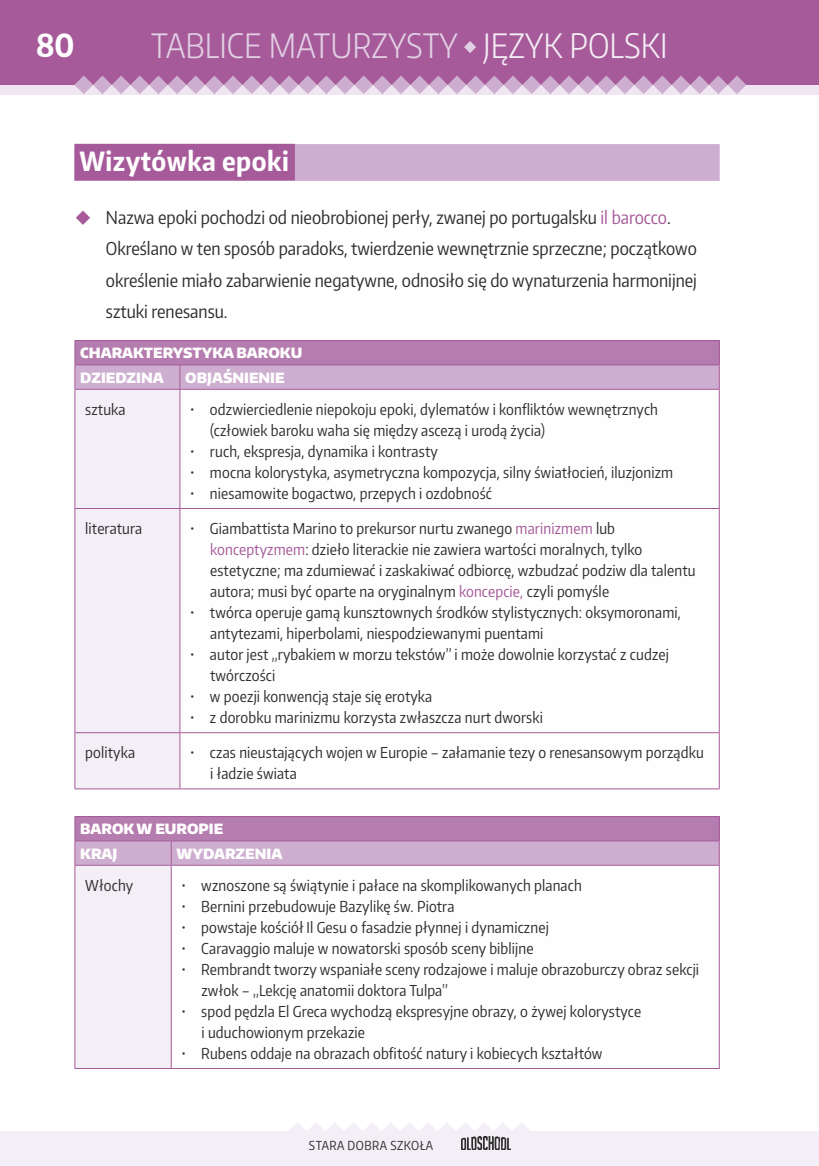
<style>
.page{position:relative;width:819px;height:1166px;background:#fff}
.page>*{position:absolute;margin:0;border:0;box-sizing:border-box;transform-origin:0 0}
.t1{font:300 33.25px "Encode Sans Condensed";color:#e1cfe4}
.t2{font:700 31.5px "Encode Sans Condensed";color:#fefefe}
.t3{font:700 26.25px "Encode Sans Condensed";letter-spacing:.02em;color:#fefefe}
.t4{font:17.5px/31.5px "Encode Sans Condensed";color:#2e2e2d}
.t5{font:14.88px/21px "Encode Sans Condensed";letter-spacing:.01em;color:#2e2e2d}
.t6{font:900 14px/24.3px "Encode Sans Normal";color:#fefefe}
.t7{font:12.25px "Encode Sans Condensed";letter-spacing:.04em;color:#2e2e2d}
.s1{color:#f4eef6}
.s2{color:#a65a99}
</style>
<div class="page">
<div style="left:0;top:85px;width:819px;height:9px;background:#efe6f1"></div>
<div style="left:0;top:0;width:819px;height:85px;background:#a65a99"></div>
<div style="left:0;top:1131px;width:819px;height:35px;background:#f4eef6"></div>
<svg style="left:289px;top:1122px;width:241px;height:9px"></svg>
<svg style="left:74px;top:76px;width:672px;height:18px"></svg>
<svg style="left:464px;top:41px;width:12px;height:12px"></svg>
<img style="left:461px;top:1136px;width:49px;height:13px">
<div style="left:74px;top:144px;width:645px;height:37px;background:#ceaed0"></div>
<div style="left:74px;top:144px;width:221px;height:37px;background:#a65a99"></div>
<div style="left:75px;top:390px;width:104px;height:398px;background:#f4eef6"></div>
<svg style="left:180px;top:390px;width:538px;height:398px"></svg>
<hr style="left:74px;top:340px;width:106px;height:1px;background:#a65a99">
<hr style="left:180px;top:340px;width:539px;height:1px;background:#a65a99">
<svg style="left:74px;top:341px;width:645px;height:48px;background:#c093be"></svg>
<hr style="left:74px;top:389px;width:106px;height:1px;background:#a65a99">
<hr style="left:74px;top:390px;width:1px;height:118px;background:#a65a99">
<hr style="left:180px;top:389px;width:539px;height:1px;background:#a65a99">
<hr style="left:179px;top:390px;width:1px;height:118px;background:#a65a99">
<hr style="left:718px;top:390px;width:1px;height:118px;background:#a65a99">
<hr style="left:74px;top:508px;width:106px;height:1px;background:#a65a99">
<hr style="left:74px;top:509px;width:1px;height:223px;background:#a65a99">
<hr style="left:180px;top:508px;width:539px;height:1px;background:#a65a99">
<hr style="left:179px;top:509px;width:1px;height:223px;background:#a65a99">
<hr style="left:718px;top:509px;width:1px;height:223px;background:#a65a99">
<hr style="left:74px;top:732px;width:106px;height:1px;background:#a65a99">
<hr style="left:74px;top:733px;width:1px;height:55px;background:#a65a99">
<hr style="left:180px;top:732px;width:539px;height:1px;background:#a65a99">
<hr style="left:179px;top:733px;width:1px;height:55px;background:#a65a99">
<hr style="left:718px;top:733px;width:1px;height:55px;background:#a65a99">
<hr style="left:74px;top:788px;width:106px;height:1px;background:#a65a99">
<hr style="left:180px;top:788px;width:539px;height:1px;background:#a65a99">
<div style="left:75px;top:865px;width:96px;height:203px;background:#f4eef6"></div>
<hr style="left:74px;top:816px;width:97px;height:1px;background:#a65a99">
<hr style="left:171px;top:816px;width:548px;height:1px;background:#a65a99">
<svg style="left:74px;top:817px;width:645px;height:48px;background:#c093be"></svg>
<hr style="left:74px;top:865px;width:97px;height:1px;background:#a65a99">
<hr style="left:74px;top:866px;width:1px;height:202px;background:#a65a99">
<hr style="left:171px;top:865px;width:548px;height:1px;background:#a65a99">
<hr style="left:171px;top:866px;width:1px;height:202px;background:#a65a99">
<hr style="left:718px;top:866px;width:1px;height:202px;background:#a65a99">
<hr style="left:74px;top:1068px;width:97px;height:1px;background:#a65a99">
<hr style="left:171px;top:1068px;width:548px;height:1px;background:#a65a99">
<h2 class="t2" style="left:36px;top:24px;width:40px">80</h2>
<h1 class="t1" style="left:151px;top:24px;width:518px">TABLICE MATURZYSTY <span class="s1">JĘZYK POLSKI</span></h1>
<h3 class="t3" style="left:79px;top:144px;width:211px">Wizytówka epoki</h3>
<p class="t4" style="left:106px;top:201px;width:592px">Nazwa epoki pochodzi od nieobrobionej perły, zwanej po portugalsku <span class="s2">il barocco</span>.<br>Określano w ten sposób paradoks, twierdzenie wewnętrznie sprzeczne; początkowo określenie miało zabarwienie negatywne, odnosiło się do wynaturzenia harmonijnej sztuki renesansu.</p>
<p class="t6" style="left:80px;top:340px;width:223px">CHARAKTERYSTYKA BAROKU<br>DZIEDZINA</p>
<p class="t6" style="left:185px;top:365px;width:101px">OBJAŚNIENIE</p>
<p class="t5" style="left:85px;top:398px;width:42px">sztuka</p>
<p class="t5" style="left:210px;top:398px;width:449px;text-indent:-20px">• odzwierciedlenie niepokoju epoki, dylematów i konfliktów wewnętrznych (człowiek baroku waha się między ascezą i urodą życia)</p>
<p class="t5" style="left:190px;top:440px;width:249px">• ruch, ekspresja, dynamika i kontrasty</p>
<p class="t5" style="left:190px;top:461px;width:484px">• mocna kolorystyka, asymetryczna kompozycja, silny światłocień, iluzjonizm</p>
<p class="t5" style="left:190px;top:482px;width:303px">• niesamowite bogactwo, przepych i ozdobność</p>
<p class="t5" style="left:85px;top:517px;width:59px">literatura</p>
<p class="t5" style="left:210px;top:517px;width:487px;text-indent:-20px">• Giambattista Marino to prekursor nurtu zwanego <span class="s2">marinizmem</span> lub <span class="s2">konceptyzmem</span>: dzieło literackie nie zawiera wartości moralnych, tylko estetyczne; ma zdumiewać i zaskakiwać odbiorcę, wzbudzać podziw dla talentu autora; musi być oparte na oryginalnym <span class="s2">koncepcie,</span> czyli pomyśle</p>
<p class="t5" style="left:210px;top:601px;width:472px;text-indent:-20px">• twórca operuje gamą kunsztownych środków stylistycznych: oksymoronami, antytezami, hiperbolami, niespodziewanymi puentami</p>
<p class="t5" style="left:210px;top:643px;width:460px;text-indent:-20px">• autor jest „rybakiem w morzu tekstów” i może dowolnie korzystać z cudzej twórczości</p>
<p class="t5" style="left:190px;top:685px;width:243px">• w poezji konwencją staje się erotyka</p>
<p class="t5" style="left:190px;top:706px;width:354px">• z dorobku marinizmu korzysta zwłaszcza nurt dworski</p>
<p class="t5" style="left:85px;top:741px;width:51px">polityka</p>
<p class="t5" style="left:210px;top:741px;width:495px;text-indent:-20px">• czas nieustających wojen w Europie – załamanie tezy o renesansowym porządku i ładzie świata</p>
<p class="t6" style="left:80px;top:816px;width:144px">BAROK W EUROPIE<br>KRAJ</p>
<p class="t6" style="left:177px;top:841px;width:107px">WYDARZENIA</p>
<p class="t5" style="left:85px;top:874px;width:49px">Włochy</p>
<p class="t5" style="left:182px;top:874px;width:402px">• wznoszone są świątynie i pałace na skomplikowanych planach</p>
<p class="t5" style="left:182px;top:895px;width:274px">• Bernini przebudowuje Bazylikę św. Piotra</p>
<p class="t5" style="left:182px;top:916px;width:369px">• powstaje kościół Il Gesu o fasadzie płynnej i dynamicznej</p>
<p class="t5" style="left:182px;top:937px;width:353px">• Caravaggio maluje w nowatorski sposób sceny biblijne</p>
<p class="t5" style="left:201px;top:958px;width:499px;text-indent:-20px">• Rembrandt tworzy wspaniałe sceny rodzajowe i maluje obrazoburczy obraz sekcji zwłok – „Lekcję anatomii doktora Tulpa”</p>
<p class="t5" style="left:201px;top:1000px;width:441px;text-indent:-20px">• spod pędzla El Greca wychodzą ekspresyjne obrazy, o żywej kolorystyce i uduchowionym przekazie</p>
<p class="t5" style="left:182px;top:1042px;width:422px">• Rubens oddaje na obrazach obfitość natury i kobiecych kształtów</p>
<p class="t7" style="left:309px;top:1137px;width:126px">STARA DOBRA SZKOŁA</p>
</div>
